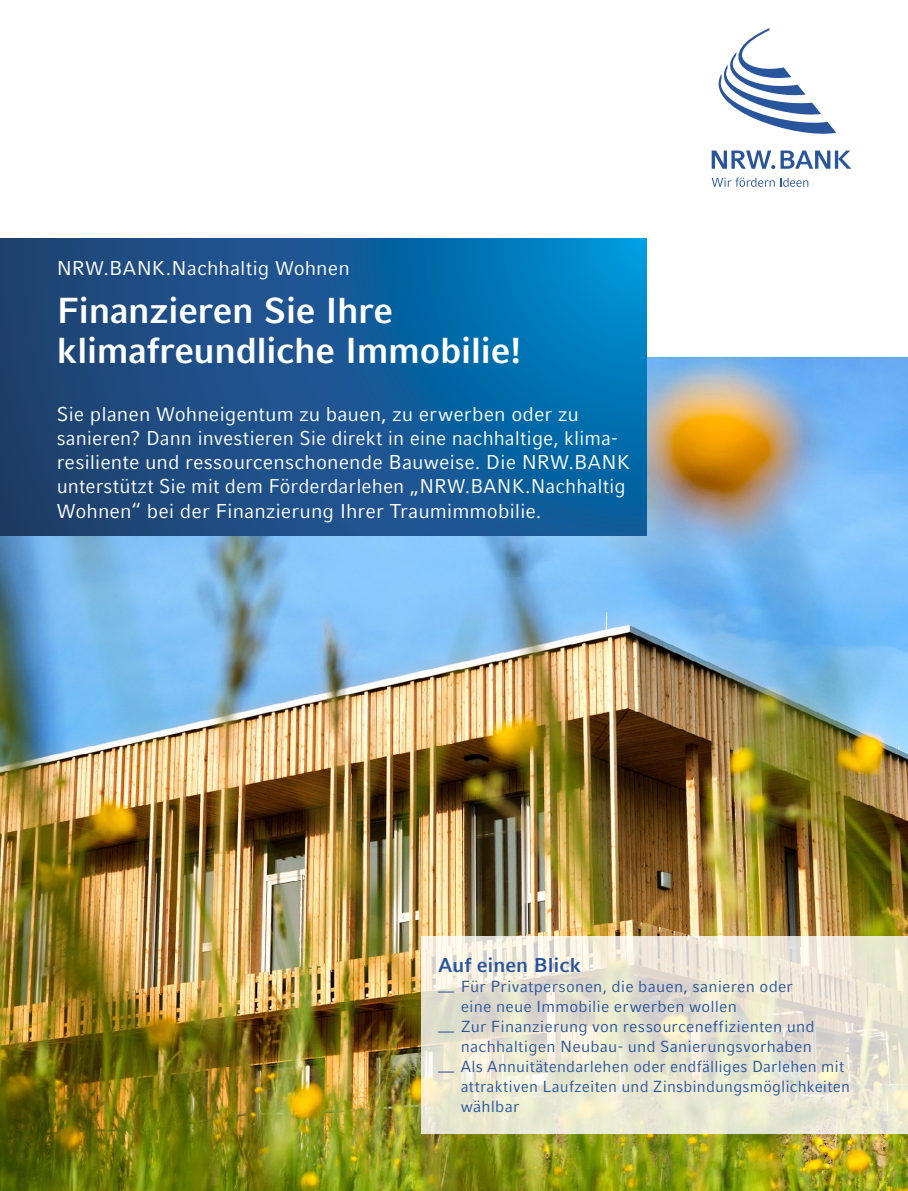
<style>
.page{position:relative;width:908px;height:1191px;background:#fff}
.page>*{position:absolute;margin:0;border:0;box-sizing:border-box;transform-origin:0 0}
.HL_T_HL{font:700 36px/40px "Compatil Fact LT Pro";letter-spacing:-.015em;color:#fff}
.HL_T_Vorspann{font:20px/24px "Compatil Fact LT Pro";letter-spacing:.005em;color:#fff}
.HL_T_P_HL{font:20px "Compatil Fact LT Pro";letter-spacing:.005em;color:#fff}
.HL_HL_Infokasten{font:700 20px "Compatil Fact LT Pro";color:#29559c}
.t1{font:16px/20px "Compatil Fact LT Pro";letter-spacing:.015em;color:#29559c}
</style>
<div class="page">
<img style="left:0;top:357px;width:907px;height:834px">
<svg style="left:0;top:238px;width:646px;height:298px;background:#145993"></svg>
<svg style="left:421px;top:936px;width:486px;height:198px;background:#eae6d4"></svg>
<svg style="left:711px;top:150px;width:139px;height:19px"></svg>
<svg style="left:718px;top:28px;width:117px;height:106px"></svg>
<svg style="left:711px;top:178px;width:63px;height:9px"></svg>
<svg style="left:780px;top:178px;width:27px;height:9px"></svg>
<h1 class="HL_T_P_HL" style="left:57px;top:256px;width:294px">NRW.BANK.Nachhaltig Wohnen</h1>
<h2 class="HL_T_HL" style="left:57px;top:291px;width:466px">Finanzieren Sie Ihre klimafreundliche Immobilie!</h2>
<p class="HL_T_Vorspann" style="left:57px;top:402px;width:574px">Sie planen Wohneigentum zu bauen, zu erwerben oder zu sanieren? Dann investieren Sie direkt in eine nachhaltige, klima&shy;resiliente und ressourcenschonende Bauweise. Die NRW.BANK unterstützt Sie mit dem Förderdarlehen „NRW.BANK.Nachhaltig Wohnen“ bei der Finanzierung Ihrer Traumimmobilie.</p>
<h3 class="HL_HL_Infokasten" style="left:438px;top:953px;width:144px">Auf einen Blick</h3>
<p class="t1" style="left:460px;top:976px;width:333px;text-indent:-23px">— Für Privatpersonen, die bauen, sanieren oder eine neue Immobilie erwerben wollen</p>
<p class="t1" style="left:438px;top:1016px;width:378px;text-align:right">— Zur Finanzierung von ressourceneffizienten und nachhaltigen Neubau- und Sanierungsvorhaben</p>
<p class="t1" style="left:460px;top:1056px;width:390px;text-indent:-23px">— Als Annuitätendarlehen oder endfälliges Darlehen mit attraktiven Laufzeiten und Zinsbindungsmöglichkeiten wählbar</p>
</div>
